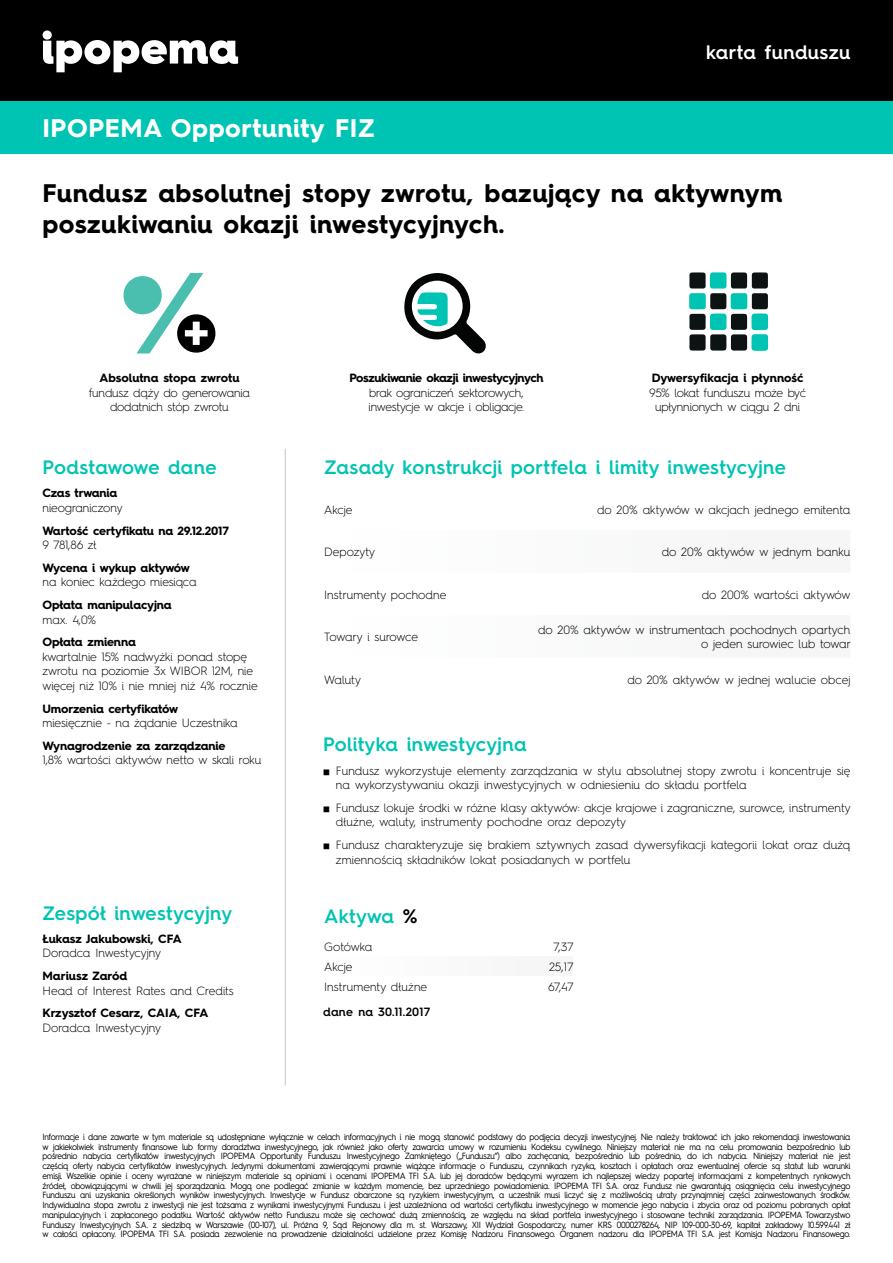
<style>
.page{position:relative;width:893px;height:1263px;background:#fff}
.page>*{position:absolute;margin:0;border:0;box-sizing:border-box;transform-origin:0 0}
.t1{font:700 25.5px/30.6px "Hurme Geometric Sans 4";letter-spacing:.02em;color:#000}
.t2{font:700 25.5px "Hurme Geometric Sans 4";letter-spacing:.02em;color:#fff}
.t3{font:600 19.5px "Hurme Geometric Sans 4";letter-spacing:.02em;color:#00c4b3}
.t4{font:600 19.5px "Hurme Geometric Sans 4";letter-spacing:.02em;color:#fff}
.t5{font:300 12px/14.4px "Hurme Geometric Sans 4";letter-spacing:-.01em;color:#000}
.t6{font:700 12px "Hurme Geometric Sans 4";letter-spacing:-.015em;color:#000}
.t7{font:700 12px "Hurme Geometric Sans 4";letter-spacing:-.04em;color:#000}
.t8{font:600 12px "Hurme Geometric Sans 4";letter-spacing:.02em;color:#000}
.t9{font:9px/9.8px "Hurme Geometric Sans 4";letter-spacing:-.03em;color:#000;text-align:justify;scale:.92 1}
.s1{color:#000}
</style>
<div class="page">
<div style="left:0;top:0;width:893px;height:102px;background:#000"></div>
<svg style="left:43px;top:30px;width:195px;height:42px"></svg>
<hr style="left:285px;top:449px;width:1px;height:636px;background:#c6c7c8">
<div style="left:0;top:101px;width:893px;height:53px;background:#00c4b3"></div>
<svg style="left:123px;top:273px;width:92px;height:80px"></svg>
<svg style="left:404px;top:273px;width:82px;height:81px"></svg>
<svg style="left:689px;top:272px;width:79px;height:79px"></svg>
<h1 class="t2" style="left:43px;top:110px;width:334px">IPOPEMA Opportunity FIZ</h1>
<h2 class="t4" style="left:706px;top:39px;width:146px">karta funduszu</h2>
<h1 class="t1" style="left:43px;top:178px;width:742px">Fundusz absolutnej stopy zwrotu, bazujący na aktywnym poszukiwaniu okazji inwestycyjnych.</h1>
<h3 class="t6" style="left:99px;top:370px;width:142px">Absolutna stopa zwrotu</h3>
<h3 class="t5" style="left:89px;top:385px;width:163px;text-align:center">fundusz dąży do generowania dodatnich stóp zwrotu</h3>
<h2 class="t3" style="left:43px;top:453px;width:176px">Podstawowe dane</h2>
<h3 class="t6" style="left:43px;top:485px;width:76px">Czas trwania</h3>
<h3 class="t5" style="left:43px;top:500px;width:82px">nieograniczony</h3>
<h3 class="t6" style="left:43px;top:522px;width:188px">Wartość certyfikatu na 29.12.2017</h3>
<h3 class="t5" style="left:43px;top:537px;width:56px">9 781,86 zł</h3>
<h3 class="t6" style="left:43px;top:559px;width:149px">Wycena i wykup aktywów</h3>
<h3 class="t5" style="left:43px;top:575px;width:156px">na koniec każdego miesiąca</h3>
<h3 class="t6" style="left:43px;top:596px;width:131px">Opłata manipulacyjna</h3>
<h3 class="t5" style="left:43px;top:612px;width:55px">max. 4,0%</h3>
<h3 class="t6" style="left:43px;top:634px;width:95px">Opłata zmienna</h3>
<h3 class="t5" style="left:43px;top:649px;width:217px">kwartalnie 15% nadwyżki ponad stopę zwrotu na poziomie 3x WIBOR 12M, nie więcej niż 10% i nie mniej niż 4% rocznie</h3>
<h3 class="t6" style="left:43px;top:700px;width:137px">Umorzenia certyfikatów</h3>
<h3 class="t5" style="left:43px;top:715px;width:197px">miesięcznie - na żądanie Uczestnika</h3>
<h3 class="t6" style="left:43px;top:737px;width:185px">Wynagrodzenie za zarządzanie</h3>
<h3 class="t5" style="left:43px;top:753px;width:220px">1,8% wartości aktywów netto w skali roku</h3>
<h2 class="t3" style="left:43px;top:900px;width:191px">Zespół inwestycyjny</h2>
<h3 class="t6" style="left:43px;top:930px;width:141px">Łukasz Jakubowski, CFA</h3>
<h3 class="t5" style="left:43px;top:946px;width:120px">Doradca Inwestycyjny</h3>
<h3 class="t6" style="left:43px;top:967px;width:86px">Mariusz Zaród</h3>
<h3 class="t5" style="left:43px;top:983px;width:193px">Head of Interest Rates and Credits</h3>
<h3 class="t6" style="left:43px;top:1005px;width:167px">Krzysztof Cesarz, CAIA, CFA</h3>
<h3 class="t5" style="left:43px;top:1020px;width:120px">Doradca Inwestycyjny</h3>
<h3 class="t7" style="left:349px;top:370px;width:196px">Poszukiwanie okazji inwestycyjnych</h3>
<h3 class="t5" style="left:369px;top:385px;width:157px">brak ograniczeń sektorowych, inwestycje w akcje i obligacje.</h3>
<h3 class="t6" style="left:652px;top:370px;width:153px">Dywersyfikacja i płynność</h3>
<h3 class="t5" style="left:649px;top:385px;width:158px;text-align:center">95% lokat funduszu może być upłynnionych w ciągu 2 dni</h3>
<h2 class="t3" style="left:324px;top:453px;width:463px">Zasady konstrukcji portfela i limity inwestycyjne</h2>
<h3 class="t5" style="left:324px;top:502px;width:30px">Akcje</h3>
<h3 class="t5" style="left:597px;top:502px;width:255px">do 20% aktywów w akcjach jednego emitenta</h3>
<h3 class="t5" style="left:324px;top:545px;width:52px">Depozyty</h3>
<h3 class="t5" style="left:662px;top:545px;width:190px">do 20% aktywów w jednym banku</h3>
<h3 class="t5" style="left:324px;top:587px;width:124px">Instrumenty pochodne</h3>
<h3 class="t5" style="left:702px;top:587px;width:150px">do 200% wartości aktywów</h3>
<h3 class="t5" style="left:324px;top:630px;width:95px">Towary i surowce</h3>
<h3 class="t5" style="left:538px;top:622px;width:314px;text-align:right">do 20% aktywów w instrumentach pochodnych opartych o jeden surowiec lub towar</h3>
<h3 class="t5" style="left:324px;top:672px;width:38px">Waluty</h3>
<h3 class="t5" style="left:627px;top:672px;width:225px">do 20% aktywów w jednej walucie obcej</h3>
<h2 class="t3" style="left:323px;top:731px;width:205px">Polityka inwestycyjna</h2>
<h3 class="t5" style="left:336px;top:763px;width:516px">Fundusz wykorzystuje elementy zarządzania w stylu absolutnej stopy zwrotu i koncentruje się na wykorzystywaniu okazji inwestycyjnych w odniesieniu do składu portfela</h3>
<h3 class="t5" style="left:336px;top:800px;width:516px">Fundusz lokuje środki w różne klasy aktywów: akcje krajowe i zagraniczne, surowce, instrumenty dłużne, waluty, instrumenty pochodne oraz depozyty</h3>
<h3 class="t5" style="left:336px;top:838px;width:516px">Fundusz charakteryzuje się brakiem sztywnych zasad dywersyfikacji kategorii lokat oraz dużą zmiennością składników lokat posiadanych w portfelu</h3>
<h2 class="t3" style="left:324px;top:902px;width:95px">Aktywa <span class="s1">%</span></h2>
<h3 class="t5" style="left:324px;top:939px;width:50px">Gotówka</h3>
<h3 class="t5" style="left:553px;top:939px;width:22px">7,37</h3>
<h3 class="t5" style="left:324px;top:959px;width:30px">Akcje</h3>
<h3 class="t5" style="left:549px;top:959px;width:26px">25,17</h3>
<h3 class="t5" style="left:324px;top:979px;width:105px">Instrumenty dłużne</h3>
<h3 class="t5" style="left:548px;top:979px;width:27px">67,47</h3>
<h3 class="t8" style="left:323px;top:1003px;width:109px">dane na 30.11.2017</h3>
<p class="t9" style="left:43px;top:1131px;width:880px">Informacje i dane zawarte w tym materiale są udostępniane wyłącznie w celach informacyjnych i nie mogą stanowić podstawy do podjęcia decyzji inwestycyjnej. Nie należy traktować ich jako rekomendacji inwestowania w jakiekolwiek instrumenty finansowe lub formy doradztwa inwestycyjnego, jak również jako oferty zawarcia umowy w rozumieniu Kodeksu cywilnego. Niniejszy materiał nie ma na celu promowania bezpośrednio lub pośrednio nabycia certyfikatów inwestycyjnych IPOPEMA Opportunity Funduszu Inwestycyjnego Zamkniętego („Funduszu”) albo zachęcania, bezpośrednio lub pośrednio, do ich nabycia. Niniejszy materiał nie jest częścią oferty nabycia certyfikatów inwestycyjnych. Jedynymi dokumentami zawierającymi prawnie wiążące informacje o Funduszu, czynnikach ryzyka, kosztach i opłatach oraz ewentualnej ofercie są statut lub warunki emisji. Wszelkie opinie i oceny wyrażane w niniejszym materiale są opiniami i ocenami IPOPEMA TFI S.A. lub jej doradców będącymi wyrazem ich najlepszej wiedzy popartej informacjami z kompetentnych rynkowych źródeł, obowiązującymi w chwili jej sporządzania. Mogą one podlegać zmianie w każdym momencie, bez uprzedniego powiadomienia. IPOPEMA TFI S.A. oraz Fundusz nie gwarantują osiągnięcia celu inwestycyjnego Funduszu ani uzyskania określonych wyników inwestycyjnych. Inwestycje w Fundusz obarczone są ryzykiem inwestycyjnym, a uczestnik musi liczyć się z możliwością utraty przynajmniej części zainwestowanych środków.<br>Indywidualna stopa zwrotu z inwestycji nie jest tożsama z wynikami inwestycyjnymi Funduszu i jest uzależniona od wartości certyfikatu inwestycyjnego w momencie jego nabycia i zbycia oraz od poziomu pobranych opłat manipulacyjnych i zapłaconego podatku. Wartość aktywów netto Funduszu może się cechować dużą zmiennością, ze względu na skład portfela inwestycyjnego i stosowane techniki zarządzania. IPOPEMA Towarzystwo Funduszy Inwestycyjnych S.A. z siedzibą w Warszawie (00-107), ul. Próżna 9, Sąd Rejonowy dla m. st. Warszawy, XII Wydział Gospodarczy, numer KRS 0000278264, NIP 109-000-30-69, kapitał zakładowy 10.599.441 zł w całości opłacony. IPOPEMA TFI S.A. posiada zezwolenie na prowadzenie działalności udzielone przez Komisję Nadzoru Finansowego. Organem nadzoru dla IPOPEMA TFI S.A. jest Komisja Nadzoru Finansowego.</p>
</div>
